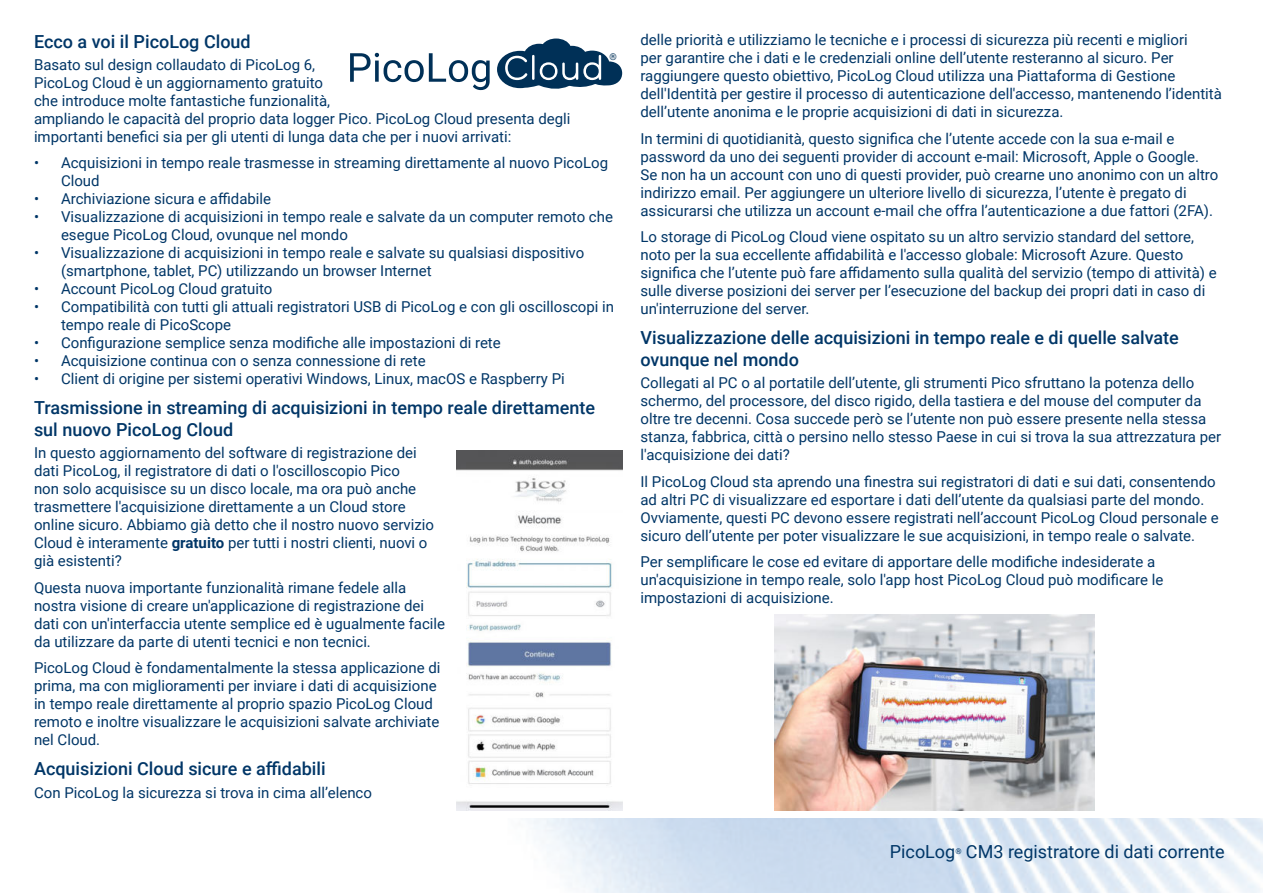
<style>
.page{position:relative;width:1263px;height:893px;background:#fff}
.page>*{position:absolute;margin:0;border:0;box-sizing:border-box;transform-origin:0 0}
.t1{font:500 18px/21.6px "Roboto";color:#003667}
.t2{font:18px "Roboto";color:#003667}
.t3{font:15px/18px "Roboto";color:#003667}
.t4{font:9.3px "Roboto";color:#003057}
.t5{font:7.8px "Roboto";color:#003667}
.s1{font-weight:700}
</style>
<div class="page">
<img style="left:533px;top:819px;width:730px;height:74px">
<img style="left:457px;top:450px;width:165px;height:360px">
<img style="left:775px;top:614px;width:319px;height:196px">
<svg style="left:350px;top:53px;width:140px;height:37px"></svg>
<svg style="left:497px;top:39px;width:125px;height:50px"></svg>
<p class="t1" style="left:34px;top:31px;width:218px">Ecco a voi il PicoLog Cloud</p>
<p class="t3" style="left:34px;top:55px;width:538px">Basato sul design collaudato di PicoLog 6,<br>PicoLog Cloud è un aggiornamento gratuito<br>che introduce molte fantastiche funzionalità,<br>ampliando le capacità del proprio data logger Pico. PicoLog Cloud presenta degli importanti benefici sia per gli utenti di lunga data che per i nuovi arrivati:</p>
<p class="t3" style="left:61px;top:155px;width:548px;text-indent:-27px">• Acquisizioni in tempo reale trasmesse in streaming direttamente al nuovo PicoLog<br>Cloud</p>
<p class="t3" style="left:34px;top:191px;width:239px">• Archiviazione sicura e affidabile</p>
<p class="t3" style="left:61px;top:209px;width:553px;text-indent:-27px">• Visualizzazione di acquisizioni in tempo reale e salvate da un computer remoto che esegue PicoLog Cloud, ovunque nel mondo</p>
<p class="t3" style="left:61px;top:245px;width:525px;text-indent:-27px">• Visualizzazione di acquisizioni in tempo reale e salvate su qualsiasi dispositivo (smartphone, tablet, PC) utilizzando un browser Internet</p>
<p class="t3" style="left:34px;top:281px;width:240px">• Account PicoLog Cloud gratuito</p>
<p class="t3" style="left:61px;top:299px;width:555px;text-indent:-27px">• Compatibilità con tutti gli attuali registratori USB di PicoLog e con gli oscilloscopi in tempo reale di PicoScope</p>
<p class="t3" style="left:34px;top:335px;width:468px">• Configurazione semplice senza modifiche alle impostazioni di rete</p>
<p class="t3" style="left:34px;top:353px;width:393px">• Acquisizione continua con o senza connessione di rete</p>
<p class="t3" style="left:34px;top:371px;width:532px">• Client di origine per sistemi operativi Windows, Linux, macOS e Raspberry Pi</p>
<p class="t1" style="left:34px;top:398px;width:563px">Trasmissione in streaming di acquisizioni in tempo reale direttamente sul nuovo PicoLog Cloud</p>
<p class="t3" style="left:34px;top:445px;width:402px">In questo aggiornamento del software di registrazione dei dati PicoLog, il registratore di dati o l'oscilloscopio Pico<br>non solo acquisisce su un disco locale, ma ora può anche trasmettere l'acquisizione direttamente a un Cloud store online sicuro. Abbiamo già detto che il nostro nuovo servizio Cloud è interamente <span class="s1">gratuito</span> per tutti i nostri clienti, nuovi o già esistenti?</p>
<p class="t3" style="left:34px;top:578px;width:413px">Questa nuova importante funzionalità rimane fedele alla nostra visione di creare un'applicazione di registrazione dei dati con un'interfaccia utente semplice ed è ugualmente facile da utilizzare da parte di utenti tecnici e non tecnici.</p>
<p class="t3" style="left:34px;top:660px;width:408px">PicoLog Cloud è fondamentalmente la stessa applicazione di prima, ma con miglioramenti per inviare i dati di acquisizione in tempo reale direttamente al proprio spazio PicoLog Cloud remoto e inoltre visualizzare le acquisizioni salvate archiviate nel Cloud.</p>
<p class="t1" style="left:34px;top:757px;width:293px">Acquisizioni Cloud sicure e affidabili</p>
<p class="t3" style="left:34px;top:784px;width:339px">Con PicoLog la sicurezza si trova in cima all’elenco</p>
<p class="t4" style="left:610px;top:52px;width:9px">®</p>
<p class="t3" style="left:640px;top:30px;width:583px">delle priorità e utilizziamo le tecniche e i processi di sicurezza più recenti e migliori<br>per garantire che i dati e le credenziali online dell’utente resteranno al sicuro. Per raggiungere questo obiettivo, PicoLog Cloud utilizza una Piattaforma di Gestione dell'Identità per gestire il processo di autenticazione dell'accesso, mantenendo l’identità dell’utente anonima e le proprie acquisizioni di dati in sicurezza.</p>
<p class="t3" style="left:640px;top:129px;width:579px">In termini di quotidianità, questo significa che l’utente accede con la sua e-mail e password da uno dei seguenti provider di account e-mail: Microsoft, Apple o Google.<br>Se non ha un account con uno di questi provider, può crearne uno anonimo con un altro indirizzo email. Per aggiungere un ulteriore livello di sicurezza, l’utente è pregato di assicurarsi che utilizza un account e-mail che offra l’autenticazione a due fattori (2FA).</p>
<p class="t3" style="left:640px;top:229px;width:578px">Lo storage di PicoLog Cloud viene ospitato su un altro servizio standard del settore, noto per la sua eccellente affidabilità e l'accesso globale: Microsoft Azure. Questo significa che l’utente può fare affidamento sulla qualità del servizio (tempo di attività) e sulle diverse posizioni dei server per l’esecuzione del backup dei propri dati in caso di un'interruzione del server.</p>
<p class="t1" style="left:640px;top:328px;width:540px">Visualizzazione delle acquisizioni in tempo reale e di quelle salvate ovunque nel mondo</p>
<p class="t3" style="left:640px;top:375px;width:582px">Collegati al PC o al portatile dell’utente, gli strumenti Pico sfruttano la potenza dello schermo, del processore, del disco rigido, della tastiera e del mouse del computer da oltre tre decenni. Cosa succede però se l’utente non può essere presente nella stessa stanza, fabbrica, città o persino nello stesso Paese in cui si trova la sua attrezzatura per l'acquisizione dei dati?</p>
<p class="t3" style="left:640px;top:472px;width:580px">Il PicoLog Cloud sta aprendo una finestra sui registratori di dati e sui dati, consentendo ad altri PC di visualizzare ed esportare i dati dell’utente da qualsiasi parte del mondo.<br>Ovviamente, questi PC devono essere registrati nell’account PicoLog Cloud personale e sicuro dell’utente per poter visualizzare le sue acquisizioni, in tempo reale o salvate.</p>
<p class="t3" style="left:640px;top:552px;width:524px">Per semplificare le cose ed evitare di apportare delle modifiche indesiderate a un'acquisizione in tempo reale, solo l'app host PicoLog Cloud può modificare le impostazioni di acquisizione.</p>
<p class="t2" style="left:890px;top:844px;width:67px">PicoLog</p>
<p class="t5" style="left:955px;top:848px;width:8px">®</p>
<p class="t2" style="left:966px;top:844px;width:260px">CM3 registratore di dati corrente</p>
</div>
